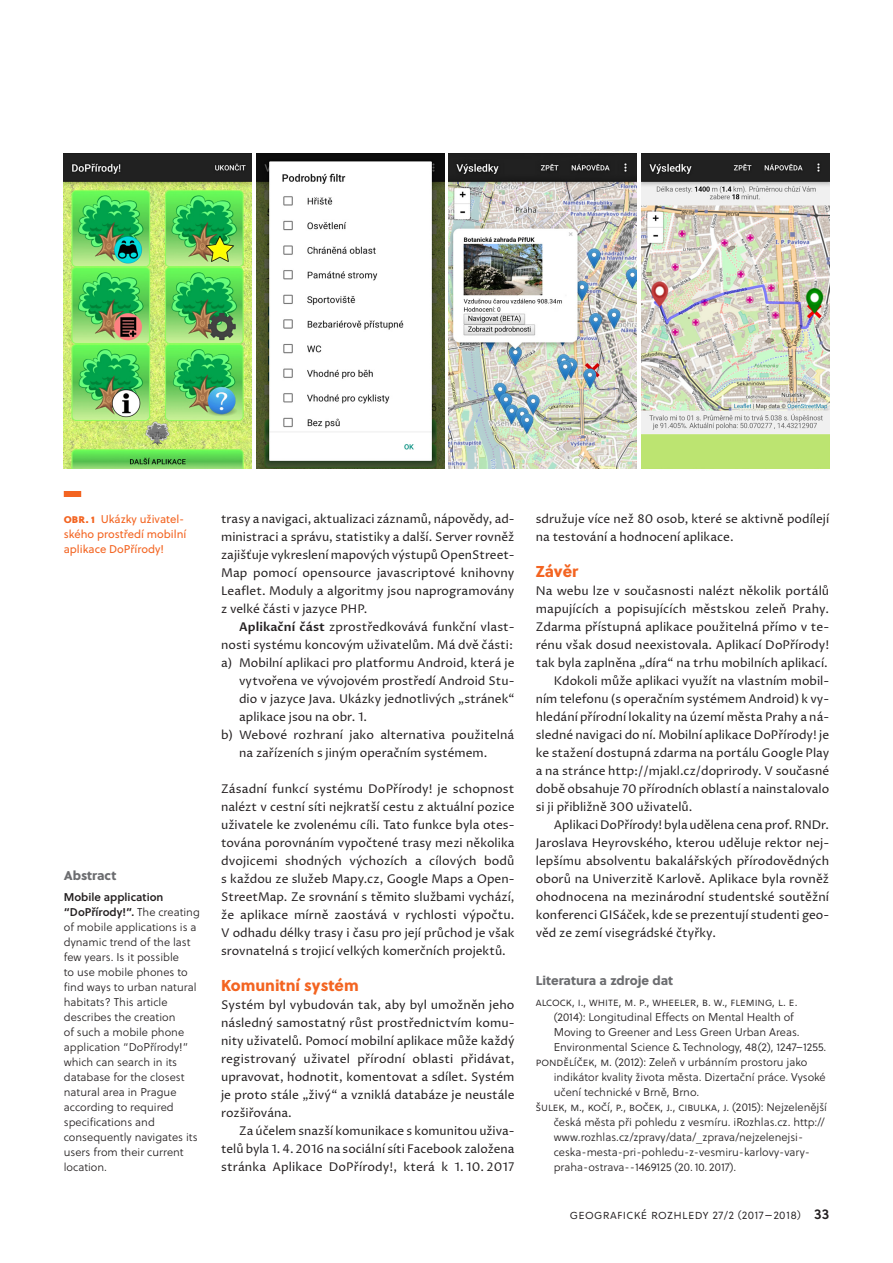
<style>
.page{position:relative;width:893px;height:1263px;background:#fff}
.page>*{position:absolute;margin:0;border:0;box-sizing:border-box;transform-origin:0 0}
.t1{font:800 15.75px "Soleil";color:#f36421}
.t2{font:300 12.75px "Soleil";letter-spacing:.025em;color:#231f20}
.t3{font:800 12.75px "Soleil";color:#6c6d70}
.t4{font:12px/18px "Proza Libre";color:#231f20;text-align:justify}
.t5{font:300 11.25px/15px "Soleil";letter-spacing:-.005em;color:#231f20}
.t6{font:11.25px/15px "Soleil";color:#f36421}
.s1{font-weight:800}
.s2{font-weight:600}
.s3{font-weight:600;font-size:14.25px}
</style>
<div class="page">
<img style="left:64px;top:153px;width:188px;height:316px">
<div style="left:64px;top:491px;width:17px;height:6px;background:#f36421"></div>
<img style="left:256px;top:153px;width:188px;height:316px">
<img style="left:449px;top:153px;width:188px;height:316px">
<img style="left:641px;top:153px;width:188px;height:316px">
<p class="t6" style="left:64px;top:511px;width:124px"><span class="s1">Obr. 1</span> Ukázky uživatel&shy;ského prostředí mobilní aplikace DoPřírody!</p>
<p class="t3" style="left:64px;top:865px;width:54px">Abstract</p>
<p class="t5" style="left:64px;top:889px;width:138px"><span class="s2">Mobile application “DoPřírody!”.</span> The creating of mobile applications is a dynamic trend of the last few years. Is it possible<br>to use mobile phones to find ways to urban natural habitats? This article describes the creation<br>of such a mobile phone application “DoPřírody!” which can search in its database for the closest natural area in Prague according to required specifications and consequently navigates its users from their current location.</p>
<p class="t4" style="left:221px;top:510px;width:295px">trasy a navigaci, aktualizaci záznamů, nápovědy, ad-</p>
<p class="t4" style="left:221px;top:528px;width:295px">ministraci a správu, statistiky a další. Server rovněž</p>
<p class="t4" style="left:221px;top:546px;width:293px">zajišťuje vykreslení mapových výstupů OpenStreet-</p>
<p class="t4" style="left:221px;top:564px;width:295px">Map pomocí opensource javascriptové knihovny</p>
<p class="t4" style="left:221px;top:582px;width:295px">Leaflet. Moduly a algoritmy jsou naprogramovány</p>
<p class="t4" style="left:221px;top:600px;width:148px">z velké části v jazyce PHP.</p>
<p class="t4" style="left:239px;top:618px;width:277px"><span class="s2">Aplikační část</span> zprostředkovává funkční vlast-</p>
<p class="t4" style="left:221px;top:636px;width:294px">nosti systému koncovým uživatelům. Má dvě části:</p>
<p class="t4" style="left:221px;top:654px;width:295px">a) Mobilní aplikaci pro platformu Android, která je</p>
<p class="t4" style="left:239px;top:672px;width:277px">vytvořena ve vývojovém prostředí Android Stu-</p>
<p class="t4" style="left:239px;top:690px;width:277px">dio v jazyce Java. Ukázky jednotlivých „stránek“</p>
<p class="t4" style="left:239px;top:708px;width:130px">aplikace jsou na obr. 1.</p>
<p class="t4" style="left:221px;top:726px;width:295px">b) Webové rozhraní jako alternativa použitelná</p>
<p class="t4" style="left:239px;top:744px;width:250px">na zařízeních s jiným operačním systémem.</p>
<p class="t4" style="left:221px;top:780px;width:295px">Zásadní funkcí systému DoPřírody! je schopnost nalézt v cestní síti nejkratší cestu z aktuální pozice uživatele ke zvolenému cíli. Tato funkce byla otes&shy;tována porovnáním vypočtené trasy mezi několika dvojicemi shodných výchozích a cílových bodů s každou ze služeb Mapy.cz, Google Maps a Open-StreetMap. Ze srovnání s těmito službami vychází, že aplikace mírně zaostává v rychlosti výpočtu.<br>V odhadu délky trasy i času pro její průchod je však srovnatelná s trojicí velkých komerčních projektů.</p>
<p class="t1" style="left:221px;top:973px;width:139px">Komunitní systém</p>
<p class="t4" style="left:221px;top:996px;width:295px">Systém byl vybudován tak, aby byl umožněn jeho</p>
<p class="t4" style="left:221px;top:1014px;width:295px">následný samostatný růst prostřednictvím komu-</p>
<p class="t4" style="left:221px;top:1032px;width:295px">nity uživatelů. Pomocí mobilní aplikace může každý</p>
<p class="t4" style="left:221px;top:1050px;width:295px">registrovaný uživatel přírodní oblasti přidávat,</p>
<p class="t4" style="left:221px;top:1068px;width:295px">upravovat, hodnotit, komentovat a sdílet. Systém</p>
<p class="t4" style="left:221px;top:1086px;width:295px">je proto stále „živý“ a vzniklá databáze je neustále</p>
<p class="t4" style="left:221px;top:1104px;width:72px">rozšiřována.</p>
<p class="t4" style="left:239px;top:1122px;width:277px">Za účelem snazší komunikace s komunitou uživa-</p>
<p class="t4" style="left:221px;top:1140px;width:295px">telů byla 1. 4. 2016 na sociální síti Facebook založena</p>
<p class="t4" style="left:221px;top:1158px;width:295px">stránka Aplikace DoPřírody!, která k 1. 10. 2017</p>
<p class="t4" style="left:536px;top:510px;width:295px">sdružuje více než 80 osob, které se aktivně podílejí na testování a hodnocení aplikace.</p>
<p class="t1" style="left:536px;top:559px;width:44px">Závěr</p>
<p class="t4" style="left:536px;top:582px;width:295px">Na webu lze v současnosti nalézt několik portálů</p>
<p class="t4" style="left:536px;top:600px;width:295px">mapujících a popisujících městskou zeleň Prahy.</p>
<p class="t4" style="left:536px;top:618px;width:295px">Zdarma přístupná aplikace použitelná přímo v te-</p>
<p class="t4" style="left:536px;top:636px;width:295px">rénu však dosud neexistovala. Aplikací DoPřírody!</p>
<p class="t4" style="left:536px;top:654px;width:294px">tak byla zaplněna „díra“ na trhu mobilních aplikací.</p>
<p class="t4" style="left:554px;top:672px;width:277px">Kdokoli může aplikaci využít na vlastním mobil-</p>
<p class="t4" style="left:536px;top:690px;width:295px">ním telefonu (s operačním systémem Android) k vy-</p>
<p class="t4" style="left:536px;top:708px;width:295px">hledání přírodní lokality na území města Prahy a ná-</p>
<p class="t4" style="left:536px;top:726px;width:295px">sledné navigaci do ní. Mobilní aplikace DoPřírody! je</p>
<p class="t4" style="left:536px;top:744px;width:295px">ke stažení dostupná zdarma na portálu Google Play</p>
<p class="t4" style="left:536px;top:762px;width:295px">a na stránce http://mjakl.cz/doprirody. V současné</p>
<p class="t4" style="left:536px;top:780px;width:295px">době obsahuje 70 přírodních oblastí a nainstalovalo</p>
<p class="t4" style="left:536px;top:798px;width:158px">si ji přibližně 300 uživatelů.</p>
<p class="t4" style="left:554px;top:816px;width:277px">Aplikaci DoPřírody! byla udělena cena prof. RNDr.</p>
<p class="t4" style="left:536px;top:834px;width:295px">Jaroslava Heyrovského, kterou uděluje rektor nej-</p>
<p class="t4" style="left:536px;top:852px;width:295px">lepšímu absolventu bakalářských přírodovědných</p>
<p class="t4" style="left:536px;top:870px;width:295px">oborů na Univerzitě Karlově. Aplikace byla rovněž</p>
<p class="t4" style="left:536px;top:888px;width:295px">ohodnocena na mezinárodní studentské soutěžní</p>
<p class="t4" style="left:536px;top:906px;width:293px">konferenci GISáček, kde se prezentují studenti geo-</p>
<p class="t4" style="left:536px;top:924px;width:182px">věd ze zemí visegrádské čtyřky.</p>
<p class="t3" style="left:536px;top:970px;width:139px">Literatura a zdroje dat</p>
<p class="t5" style="left:536px;top:994px;width:7px">ALCOCK</p>
<p class="t5" style="left:572px;top:994px;width:96px">, I ., WHITE, M. P., WHEELER</p>
<p class="t5" style="left:696px;top:994px;width:102px">, B. W., FLE MI NG, L. E .</p>
<p class="t5" style="left:554px;top:1009px;width:242px">(2014): Longitudinal Effects on Mental Health of</p>
<p class="t5" style="left:554px;top:1024px;width:247px">Moving to Greener and Less Green Urban Areas.</p>
<p class="t5" style="left:554px;top:1039px;width:274px">Environmental Science &amp; Technology, 48(2), 1247–1255.</p>
<p class="t5" style="left:536px;top:1054px;width:273px">PONDĚLÍČEK, M. (2012): Zeleň v urbánním prostoru jako</p>
<p class="t5" style="left:554px;top:1069px;width:273px">indikátor kvality života města. Dizertační práce. Vysoké</p>
<p class="t5" style="left:554px;top:1084px;width:147px">učení technické v Brně, Brno.</p>
<p class="t5" style="left:536px;top:1099px;width:293px">ŠULEK, M., KOČÍ, P., BOČEK, J., CI BULKA, J. (2015): Nejzelenější</p>
<p class="t5" style="left:554px;top:1114px;width:272px">česká města při pohledu z vesmíru. iRozhlas.cz. http://</p>
<p class="t5" style="left:554px;top:1129px;width:251px">www.rozhlas.cz/zpravy/data/_zprava/nejzelenejsi-</p>
<p class="t5" style="left:554px;top:1144px;width:258px">ceska-mesta-pri-pohledu-z-vesmiru-karlovy-vary-</p>
<p class="t5" style="left:554px;top:1159px;width:184px">praha-ostrava--1469125 (20. 10. 2017).</p>
<p class="t2" style="left:570px;top:1206px;width:261px">Geografické rozhledy 27/2 (2017–2018) <span class="s3">33</span></p>
</div>
